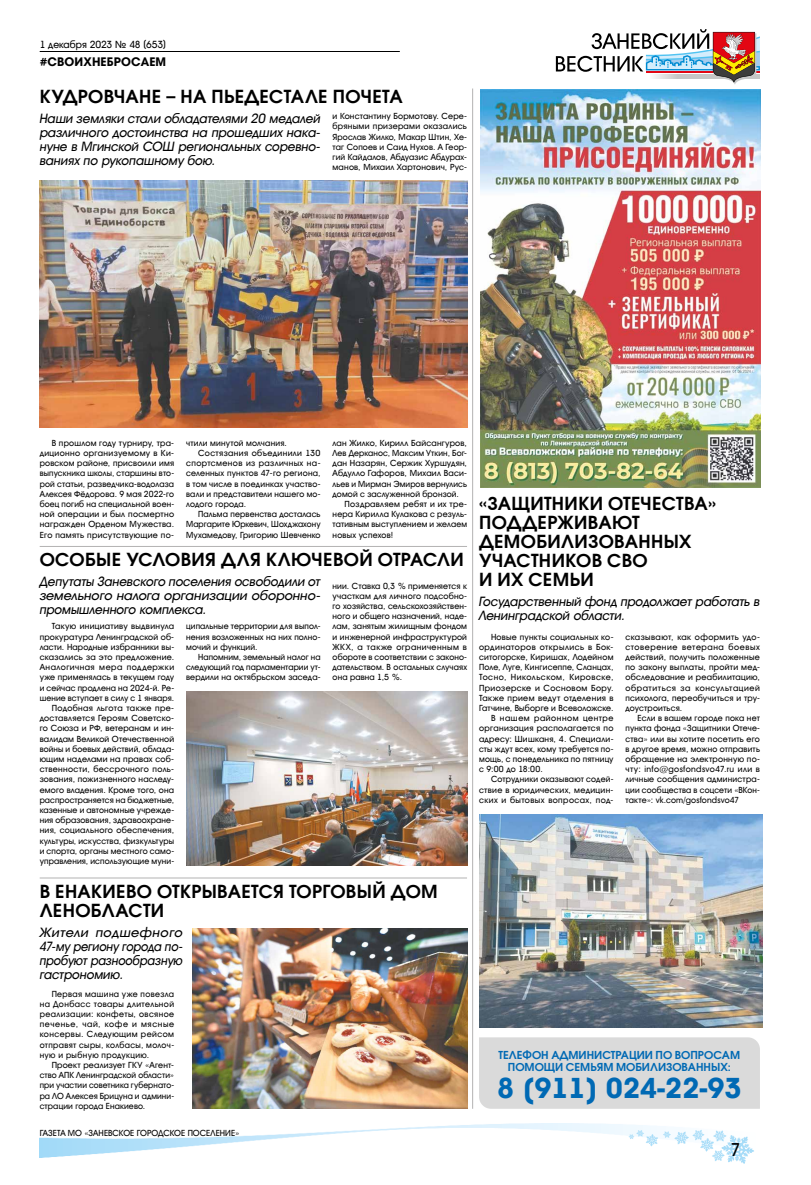
<style>
.page{position:relative;width:811px;height:1185px;background:#fff}
.page>*{position:absolute;margin:0;border:0;box-sizing:border-box;transform-origin:0 0}
.t1{font:800 28px "A Avante Bs";color:#0069b4}
.t2{font:600 18px/19px "Avant Garde Gothic C";letter-spacing:.015em;color:#000}
.t3{font:18px "A Avante Bs";color:#000}
.t4{font:italic 13px/14px "A Avante Bs";color:#000;text-align:justify}
.t5{font:italic 13px/14px "A Avante Bs";color:#000;text-align:justify;scale:1.08 1}
.t6{font:800 12px "A Avante Bs";letter-spacing:.01em;color:#000}
.t7{font:600 11px/12px "Avant Garde Gothic C";color:#0069b4;text-align:center}
.t8{font:10px "A Avante Bs";letter-spacing:-.005em;color:#000}
.t9{font:8.5px/10.2px "A Avante Bs";letter-spacing:.02em;color:#000;text-align:justify}
.t10{font:8.5px "A Avante Bs";letter-spacing:.05em;color:#000}
.t11{font:8.5px "A Avante Bs";letter-spacing:.045em;color:#000}
.t12{font:8.5px "A Avante Bs";letter-spacing:.04em;color:#000}
.t13{font:8.5px "A Avante Bs";letter-spacing:.06em;color:#000}
</style>
<div class="page">
<img style="left:40px;top:1123px;width:626px;height:35px">
<svg style="left:628px;top:1127px;width:126px;height:37px"></svg>
<div style="left:479px;top:1037px;width:281px;height:72px;background:#dadada"></div>
<hr style="left:40px;top:878px;width:427px;height:1px;background:#b3b2b2">
<img style="left:193px;top:928px;width:274px;height:181px">
<img style="left:480px;top:814px;width:282px;height:213px">
<hr style="left:40px;top:546px;width:427px;height:1px;background:#b3b2b2">
<img style="left:186px;top:692px;width:281px;height:173px">
<img style="left:480px;top:89px;width:280px;height:398px">
<img style="left:40px;top:180px;width:427px;height:247px">
<hr style="left:472px;top:89px;width:1px;height:1020px;background:#b3b2b2">
<svg style="left:555px;top:29px;width:205px;height:55px"></svg>
<hr style="left:40px;top:51px;width:360px;height:1px;background:#000">
<p class="t8" style="left:40px;top:39px;width:128px">1 декабря 2023 № 48 (653)</p>
<h3 class="t6" style="left:40px;top:55px;width:128px">#СВОИХНЕБРОСАЕМ</h3>
<h2 class="t2" style="left:40px;top:86px;width:364px">КУДРОВЧАНЕ – НА ПЬЕДЕСТАЛЕ ПОЧЕТА</h2>
<h3 class="t4" style="left:40px;top:111px;width:282px">Наши земляки стали обладателями 20 медалей различного достоинства на прошедших нака&shy;нуне в Мгинской СОШ региональных соревно&shy;ваниях по рукопашному бою.</h3>
<p class="t9" style="left:332px;top:111px;width:136px">и Константину Бормотову. Сере‑ бряными призерами оказались Ярослав Жилко, Макар Штин, Хе‑ таг Сопоев и Саид Нухов. А Геор‑ гий Кайдалов, Абдуазис Абдурах‑ манов, Михаил Хартонович, Рус‑</p>
<p class="t9" style="left:40px;top:438px;width:136px;text-indent:12px">В прошлом году турниру, тра‑ диционно организуемому в Ки‑ ровском районе, присвоили имя выпускника школы, старшины вто‑ рой статьи, разведчика-- водолаза Алексея Фёдорова. 9 мая 2022-го боец погиб на специальной воен‑ ной операции и был посмертно награжден Орденом Мужества.<br>Его память присутствующие по‑</p>
<p class="t9" style="left:186px;top:438px;width:102px">чтили минутой молчания.</p>
<p class="t12" style="left:198px;top:448px;width:124px">Состязания объединили 130</p>
<p class="t11" style="left:186px;top:458px;width:136px">спортсменов из различных на‑</p>
<p class="t9" style="left:186px;top:468px;width:136px">селенных пунктов 47-го региона,</p>
<p class="t9" style="left:186px;top:479px;width:136px">в том числе в поединках участво‑</p>
<p class="t9" style="left:186px;top:489px;width:136px">вали и представители нашего мо‑</p>
<p class="t9" style="left:186px;top:499px;width:62px">лодого города.</p>
<p class="t9" style="left:198px;top:509px;width:124px">Пальма первенства досталась</p>
<p class="t9" style="left:186px;top:519px;width:136px">Маргарите Юркевич, Шохджахону</p>
<p class="t9" style="left:186px;top:530px;width:136px">Мухамедову, Григорию Шевченко</p>
<p class="t9" style="left:332px;top:438px;width:136px">лан Жилко, Кирилл Байсангуров,</p>
<p class="t9" style="left:332px;top:448px;width:136px">Лев Дерканос, Максим Уткин, Бог‑</p>
<p class="t9" style="left:332px;top:458px;width:136px">дан Назарян, Сержик Хуршудян,</p>
<p class="t9" style="left:332px;top:468px;width:136px">Абдулло Гафоров, Михаил Васи‑</p>
<p class="t9" style="left:332px;top:479px;width:136px">льев и Мирман Эмиров вернулись</p>
<p class="t9" style="left:332px;top:489px;width:128px">домой с заслуженной бронзой.</p>
<p class="t9" style="left:344px;top:499px;width:124px">Поздравляем ребят и их тре‑</p>
<p class="t9" style="left:332px;top:509px;width:136px">нера Кирилла Кулакова с резуль‑</p>
<p class="t9" style="left:332px;top:519px;width:136px">тативным выступлением и желаем</p>
<p class="t9" style="left:332px;top:530px;width:62px">новых успехов!</p>
<h2 class="t2" style="left:40px;top:550px;width:425px">ОСОБЫЕ УСЛОВИЯ ДЛЯ КЛЮЧЕВОЙ ОТРАСЛИ</h2>
<h3 class="t4" style="left:40px;top:575px;width:282px">Депутаты Заневского поселения освободили от земельного налога организации оборонно&shy;промышленного комплекса.</h3>
<p class="t9" style="left:40px;top:621px;width:136px;text-align:right">Такую инициативу выдвинула прокуратура Ленинградской об‑ ласти. Народные избранники вы‑ сказались за это предложение.<br>Аналогичная мера поддержки уже применялась в текущем году и сейчас продлена на 2024-й. Ре‑ шение вступает в силу с 1 января.<br>Подобная льгота также пре‑ доставляется Героям Советско‑ го Союза и РФ, ветеранам и ин‑ валидам Великой Отечественной войны и боевых действий, облада‑ ющим наделами на правах соб‑ ственности, бессрочного поль‑ зования, пожизненного наследу‑ емого владения. Кроме того, она распространяется на бюджетные, казенные и автономные учрежде‑ ния образования, здравоохране‑ ния, социального обеспечения, культуры, искусства, физкультуры и спорта, органы местного само‑ управления, использующие муни‑</p>
<p class="t9" style="left:186px;top:621px;width:136px">ципальные территории для выпол‑ нения возложенных на них полно‑ мочий и функций.</p>
<p class="t9" style="left:332px;top:581px;width:136px">нии. Ставка 0,3 % применяется к участкам для личного подсобно‑ го хозяйства, сельскохозяйствен‑ ного и общего назначений, наде‑ лам, занятым жилищным фондом и инженерной инфраструктурой ЖКХ, а также ограниченным в обороте в соответствии с законо‑ дательством. В остальных случаях она равна 1,5 %.</p>
<p class="t9" style="left:186px;top:652px;width:136px;text-indent:12px">Напомним, земельный налог на следующий год парламентарии ут‑ вердили на октябрьском заседа‑</p>
<h2 class="t2" style="left:40px;top:881px;width:399px">В ЕНАКИЕВО ОТКРЫВАЕТСЯ ТОРГОВЫЙ ДОМ<br>ЛЕНОБЛАСТИ</h2>
<h3 class="t5" style="left:40px;top:925px;width:134px">Жители подшефного 47-му региону города по&shy;пробуют разнообразную гастрономию.</h3>
<p class="t9" style="left:40px;top:989px;width:136px;text-indent:12px">Первая машина уже повезла на Донбасс товары длительной реализации: конфеты, овсяное печенье, чай, кофе и мясные консервы. Следующим рейсом отправят сыры, колбасы, молоч‑ ную и рыбную продукцию.</p>
<p class="t9" style="left:40px;top:1060px;width:136px;text-indent:12px">Проект реализует ГКУ «Агент‑ ство АПК Ленинградской области» при участии советника губернато‑ ра ЛО Алексея Брицуна и админи‑ страции города Енакиево.</p>
<p class="t9" style="left:40px;top:1128px;width:201px">ГАЗЕТА МО «ЗАНЕВСКОЕ ГОРОДСКОЕ ПОСЕЛЕНИЕ»</p>
<h2 class="t2" style="left:479px;top:494px;width:238px">«ЗАЩИТНИКИ ОТЕЧЕСТВА»<br>ПОДДЕРЖИВАЮТ<br>ДЕМОБИЛИЗОВАННЫХ<br>УЧАСТНИКОВ СВО<br>И ИХ СЕМЬИ</h2>
<h3 class="t4" style="left:479px;top:595px;width:282px">Государственный фонд продолжает работать в<br>Ленинградской области.</h3>
<p class="t9" style="left:491px;top:632px;width:124px">Новые пункты социальных ко‑</p>
<p class="t10" style="left:479px;top:642px;width:136px">ординаторов открылись в Бок‑</p>
<p class="t9" style="left:479px;top:652px;width:136px">ситогорске, Киришах, Лодейном</p>
<p class="t9" style="left:479px;top:662px;width:136px">Поле, Луге, Кингисеппе, Сланцах,</p>
<p class="t13" style="left:479px;top:672px;width:136px">Тосно, Никольском, Кировске,</p>
<p class="t11" style="left:479px;top:683px;width:136px">Приозерске и Сосновом Бору.</p>
<p class="t9" style="left:479px;top:693px;width:136px">Также прием ведут отделения в</p>
<p class="t9" style="left:479px;top:703px;width:136px">Гатчине, Выборге и Всеволожске.</p>
<p class="t13" style="left:491px;top:713px;width:124px">В нашем районном центре</p>
<p class="t9" style="left:479px;top:723px;width:136px">организация располагается по</p>
<p class="t9" style="left:479px;top:734px;width:136px">адресу: Шишканя, 4. Специали‑</p>
<p class="t9" style="left:479px;top:744px;width:136px">сты ждут всех, кому требуется по‑</p>
<p class="t9" style="left:479px;top:754px;width:136px">мощь, с понедельника по пятницу</p>
<p class="t9" style="left:479px;top:764px;width:65px">с 9:00 до 18:00.</p>
<p class="t9" style="left:491px;top:774px;width:124px">Сотрудники оказывают содей‑</p>
<p class="t12" style="left:479px;top:785px;width:136px">ствие в юридических, медицин‑</p>
<p class="t10" style="left:479px;top:795px;width:136px">ских и бытовых вопросах, под‑</p>
<p class="t9" style="left:625px;top:632px;width:136px">сказывают, как оформить удо‑ стоверение ветерана боевых действий, получить положенные по закону выплаты, пройти мед&shy;обследование и реабилитацию, обратиться за консультацией психолога, переобучиться и тру‑ доустроиться.</p>
<p class="t9" style="left:625px;top:713px;width:136px;text-indent:12px">Если в вашем городе пока нет пункта фонда «Защитники Отече‑ ства» или вы хотите посетить его в другое время, можно отправить обращение на электронную по‑ чту: info@gosfondsvo47.ru или в личные сообщения администра‑ ции сообщества в соцсети «ВКон‑ такте»: vk.com/gosfondsvo47</p>
<p class="t7" style="left:498px;top:1049px;width:243px">ТЕЛЕФОН АДМИНИСТРАЦИИ ПО ВОПРОСАМ<br>ПОМОЩИ СЕМЬЯМ МОБИЛИЗОВАННЫХ:</p>
<h1 class="t1" style="left:497px;top:1072px;width:246px">8 (911) 024-22-93</h1>
<h2 class="t3" style="left:730px;top:1139px;width:12px">7</h2>
</div>
